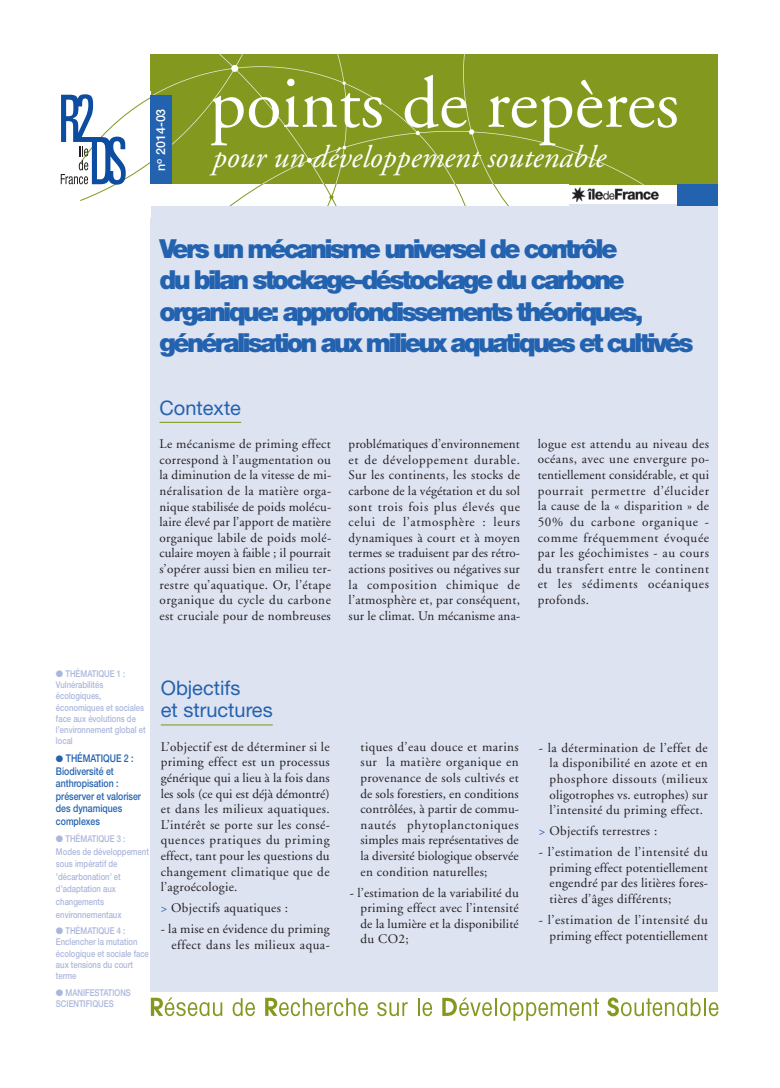
<style>
.page{position:relative;width:780px;height:1088px;background:#fff}
.page>*{position:absolute;margin:0;border:0;box-sizing:border-box;transform-origin:0 0}
.t1{font:72.5px "Adobe Garamond";color:#fff}
.t2{font:italic 31.25px "Adobe Garamond";color:#fff}
.t3{font:900 26.25px/31.5px "Helvetica Neue LT";letter-spacing:-.105em;color:#2362af}
.t4{font:20px/22.5px "Helvetica Neue LT";color:#2362af}
.t5{font:13.12px/15.6px "Adobe Garamond";letter-spacing:.025em;color:#231f20;text-align:justify}
.t6{font:500 12.5px "Helvetica Neue LT";color:#fff}
.t7{font:500 10.62px/12.5px "Helvetica Neue LT";color:#2362af;scale:.82 1}
.t8{font:500 9.38px/11.2px "Helvetica Neue LT";color:#abb6dc;scale:.82 1}
.s1{color:#2362af}
</style>
<div class="page">
<div style="left:150px;top:204px;width:568px;height:788px;background:#dee3f2"></div>
<hr style="left:159px;top:422px;width:82px;height:1px;background:#83981f">
<div style="left:150px;top:55px;width:568px;height:129px;background:#83981f"></div>
<div style="left:150px;top:184px;width:419px;height:21px;background:#fff"></div>
<svg style="left:454px;top:184px;width:54px;height:21px"></svg>
<svg style="left:61px;top:91px;width:333px;height:127px"></svg>
<img style="left:572px;top:187px;width:86px;height:15px">
<div style="left:677px;top:184px;width:41px;height:21px;background:#2362af"></div>
<svg style="left:151px;top:997px;width:71px;height:19px"></svg>
<svg style="left:232px;top:998px;width:23px;height:18px"></svg>
<svg style="left:265px;top:998px;width:103px;height:18px"></svg>
<svg style="left:377px;top:1002px;width:30px;height:14px"></svg>
<svg style="left:418px;top:998px;width:14px;height:18px"></svg>
<svg style="left:442px;top:997px;width:157px;height:24px"></svg>
<svg style="left:607px;top:997px;width:111px;height:19px"></svg>
<hr style="left:161px;top:724px;width:112px;height:1px;background:#83981f">
<p class="t6" style="left:153px;top:171px;width:64px;rotate:-90deg">n<sup>o</sup> 2014-03</p>
<h1 class="t1" style="left:209px;top:75px;width:471px">points de repères</h1>
<h2 class="t2" style="left:213px;top:144px;width:394px">pour un développement soutenable</h2>
<h3 class="t3" style="left:159px;top:233px;width:535px">Vers un mécanisme universel de contrôle<br>du bilan stockage-déstockage du carbone organique: approfondissements théoriques, généralisation aux milieux aquatiques et cultivés</h3>
<h3 class="t4" style="left:159px;top:396px;width:83px">Contexte</h3>
<p class="t5" style="left:159px;top:437px;width:173px">Le mécanisme de priming effect correspond à l’augmentation ou la diminution de la vitesse de mi&shy;néralisation de la matière orga&shy;nique stabilisée de poids molécu&shy;laire élevé par l’apport de matière organique labile de poids molé&shy;culaire moyen à faible ; il pourrait s’opérer aussi bien en milieu ter&shy;restre qu’aquatique. Or, l’étape organique du cycle du carbone est cruciale pour de nombreuses</p>
<p class="t8" style="left:56px;top:668px;width:111px">● THÉMATIQUE 1 :<br>Vulnérabilités écologiques, économiques et sociales face aux évolutions de l’environnement global et local</p>
<p class="t7" style="left:56px;top:752px;width:105px">● THÉMATIQUE 2 :<br>Biodiversité et anthropisation : préserver et valoriser des dynamiques complexes</p>
<p class="t8" style="left:56px;top:833px;width:115px;line-height:12.5px">● THÉMATIQUE 3 :<br>Modes de développement sous impératif de ’décarbonation’ et d’adaptation aux changements environnementaux</p>
<p class="t8" style="left:56px;top:925px;width:115px">● THÉMATIQUE 4 :<br>Enclencher la mutation écologique et sociale face aux tensions du court terme</p>
<p class="t8" style="left:56px;top:986px;width:93px">● MANIFESTATIONS<br>SCIENTIFIQUES</p>
<h3 class="t4" style="left:161px;top:676px;width:113px">Objectifs<br>et structures</h3>
<p class="t5" style="left:161px;top:740px;width:171px">L’objectif est de déterminer si le priming effect est un processus générique qui a lieu à la fois dans les sols (ce qui est déjà démontré) et dans les milieux aquatiques.<br>L’intérêt se porte sur les consé&shy;quences pratiques du priming effect, tant pour les questions du changement climatique que de l’agroécologie.</p>
<p class="t5" style="left:161px;top:901px;width:129px"><span class="s1">&gt;</span> Objectifs aquatiques :</p>
<p class="t5" style="left:161px;top:922px;width:171px;text-align:right">- la mise en évidence du priming effect dans les milieux aqua-</p>
<p class="t5" style="left:348px;top:437px;width:173px">problématiques d’environnement et de développement durable.<br>Sur les continents, les stocks de carbone de la végétation et du sol sont trois fois plus élevés que celui de l’atmosphère : leurs dynamiques à court et à moyen termes se traduisent par des rétro&shy;actions positives ou négatives sur la composition chimique de l’atmosphère et, par conséquent, sur le climat. Un mécanisme ana-</p>
<p class="t5" style="left:537px;top:437px;width:173px">logue est attendu au niveau des océans, avec une envergure po&shy;tentiellement considérable, et qui pourrait permettre d’élucider la cause de la « disparition » de 50% du carbone organique - comme fréquemment évoquée par les géochimistes - au cours du transfert entre le continent et les sédiments océaniques profonds.</p>
<p class="t5" style="left:360px;top:740px;width:160px">tiques d’eau douce et marins sur la matière organique en provenance de sols cultivés et de sols forestiers, en conditions contrôlées, à partir de commu&shy;nautés phytoplanctoniques simples mais représentatives de la diversité biologique observée en condition naturelles;</p>
<p class="t5" style="left:360px;top:886px;width:160px;text-indent:-11px">- l’estimation de la variabilité du priming effect avec l’intensité de la lumière et la disponibilité du CO2;</p>
<p class="t5" style="left:549px;top:741px;width:160px;text-indent:-11px">- la détermination de l’effet de la disponibilité en azote et en phosphore dissouts (milieux oligotrophes vs. eutrophes) sur l’intensité du priming effect.</p>
<p class="t5" style="left:539px;top:824px;width:120px"><span class="s1">&gt;</span> Objectifs terrestres :</p>
<p class="t5" style="left:549px;top:845px;width:160px;text-indent:-11px">- l’estimation de l’intensité du priming effect potentiellement engendré par des litières fores&shy;tières d’âges différents;</p>
<p class="t5" style="left:539px;top:913px;width:170px;text-align:right">- l’estimation de l’intensité du priming effect potentiellement</p>
</div>
